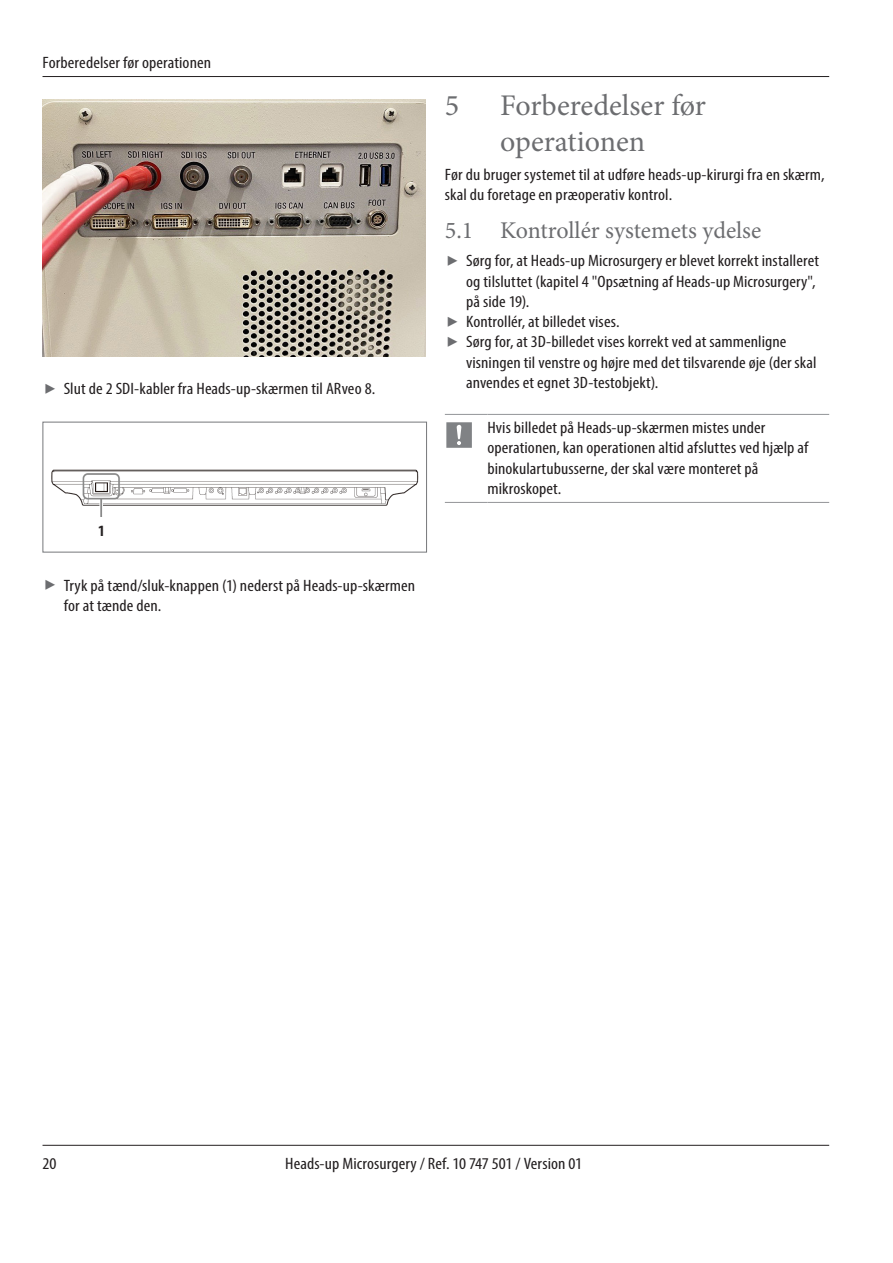
<style>
.page{position:relative;width:893px;height:1263px;background:#fff}
.page>*{position:absolute;margin:0;border:0;box-sizing:border-box;transform-origin:0 0}
.t1{font:30px/36px "Minion Pro";color:#6c6d70}
.t2{font:24px "Minion Pro";color:#6c6d70}
.Leica_Grundtext{font:condensed 16.5px/20.2px "Myriad Pro";letter-spacing:.005em;color:#231f20;scale:1.1 1}
.Leica_Grundtext_fet{font:700 condensed 15.75px "Myriad Pro";color:#231f20}
</style>
<div class="page">
<hr style="left:43px;top:76px;width:786px;height:1px;background:#231f20">
<hr style="left:43px;top:1145px;width:786px;height:1px;background:#231f20">
<img style="left:43px;top:100px;width:382px;height:256px">
<img style="left:51px;top:469px;width:368px;height:47px">
<div style="left:43px;top:422px;width:384px;height:130px;border:1px solid #76787b"></div>
<hr style="left:445px;top:414px;width:42px;height:1px;background:#939598">
<hr style="left:487px;top:414px;width:342px;height:1px;background:#939598">
<hr style="left:445px;top:502px;width:42px;height:1px;background:#939598">
<hr style="left:487px;top:502px;width:342px;height:1px;background:#939598">
<svg style="left:446px;top:422px;width:26px;height:26px"></svg>
<p class="Leica_Grundtext" style="left:43px;top:52px;width:155px">Forberedelser før operationen</p>
<p class="Leica_Grundtext" style="left:64px;top:378px;width:285px">Slut de 2 SDI-kabler fra Heads-up-skærmen til ARveo 8.</p>
<p class="Leica_Grundtext_fet" style="left:98px;top:521px;width:8px">1</p>
<p class="Leica_Grundtext" style="left:64px;top:575px;width:321px">Tryk på tænd/sluk-knappen (1) nederst på Heads-up-skærmen for at tænde den.</p>
<p class="t1" style="left:445px;top:88px;width:16px">5</p>
<p class="t1" style="left:500px;top:88px;width:207px">Forberedelser før operationen</p>
<p class="Leica_Grundtext" style="left:445px;top:164px;width:347px">Før du bruger systemet til at udføre heads-up-kirurgi fra en skærm, skal du foretage en præoperativ kontrol.</p>
<p class="t2" style="left:445px;top:214px;width:318px">5.1 Kontrollér systemets ydelse</p>
<p class="Leica_Grundtext" style="left:466px;top:251px;width:322px">Sørg for, at Heads-up Microsurgery er blevet korrekt installeret og tilsluttet (kapitel 4 "Opsætning af Heads-up Microsurgery", på side 19).</p>
<p class="Leica_Grundtext" style="left:466px;top:311px;width:141px">Kontrollér, at billedet vises.</p>
<p class="Leica_Grundtext" style="left:466px;top:332px;width:320px">Sørg for, at 3D-billedet vises korrekt ved at sammenligne visningen til venstre og højre med det tilsvarende øje (der skal anvendes et egnet 3D-testobjekt).</p>
<p class="Leica_Grundtext" style="left:487px;top:417px;width:293px">Hvis billedet på Heads-up-skærmen mistes under operationen, kan operationen altid afsluttes ved hjælp af binokulartubusserne, der skal være monteret på mikroskopet.</p>
<p class="Leica_Grundtext" style="left:43px;top:1153px;width:14px">20</p>
<p class="Leica_Grundtext" style="left:285px;top:1153px;width:271px">Heads-up Microsurgery / Ref. 10 747 501 / Version 01</p>
</div>
